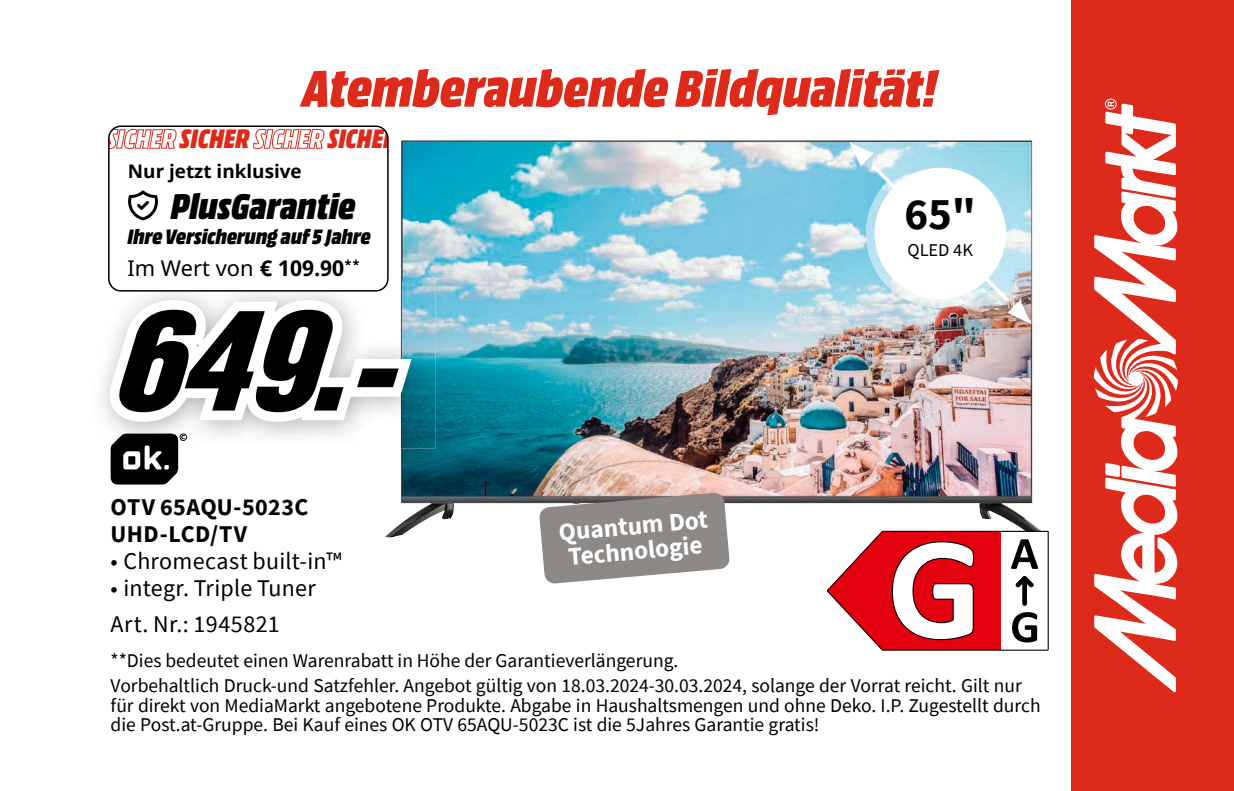
<style>
.page{position:relative;width:1234px;height:791px;background:#fff}
.page>*{position:absolute;margin:0;border:0;box-sizing:border-box;transform-origin:0 0}
.t1{font:120px "p Media Preise";color:#000}
.t2{font:54px "MM Headline Pro";color:#dd2a1b}
.t3{font:700 45px "Source Sans Pro";color:#000}
.t4{font:37.5px "MM Headline Pro";color:#000}
.t5{font:27.9px "MM Headline Pro";color:#dd2a1b}
.t6{font:700 25.2px/25.2px "Source Sans Pro";color:#fff}
.t7{font:24px/35.4px "Source Sans Pro";letter-spacing:.01em;color:#000}
.t8{font:700 24px/27px "Source Sans Pro";letter-spacing:.015em;color:#000}
.t9{font:21.9px "MM Headline Pro";color:#000}
.t10{font:21.9px "Noto Sans";color:#000}
.t11{font:19.5px/19.5px "Source Sans Pro";color:#000}
.t12{font:700 18.6px "Noto Sans";color:#000}
.t13{font:18px "Source Sans Pro";color:#000}
.s1{font-weight:700}
</style>
<div class="page">
<svg style="left:1233px;top:642px;width:1px;height:17px"></svg>
<div style="left:1071px;top:0;width:162px;height:791px;background:#dd2a1b"></div>
<svg style="left:1093px;top:99px;width:84px;height:593px"></svg>
<img style="left:385px;top:140px;width:663px;height:398px">
<img style="left:424px;top:281px;width:11px;height:167px">
<svg style="left:101px;top:255px;width:323px;height:229px"></svg>
<svg style="left:849px;top:142px;width:182px;height:182px"></svg>
<svg style="left:539px;top:492px;width:190px;height:92px;background:#9a9694"></svg>
<svg style="left:826px;top:531px;width:222px;height:120px"></svg>
<div style="left:109px;top:126px;width:279px;height:165px;background:#fff;border-radius:12px"></div>
<svg style="left:111px;top:129px;width:65px;height:20px"></svg>
<svg style="left:253px;top:129px;width:71px;height:20px"></svg>
<div style="left:108px;top:125px;width:280px;height:167px;border:2px solid #000;border-radius:12px"></div>
<svg style="left:128px;top:190px;width:30px;height:30px"></svg>
<h2 class="t2" style="left:303px;top:55px;width:636px">Atemberaubende Bildqualität!</h2>
<h3 class="t5" style="left:180px;top:122px;width:71px">SICHER</h3>
<h3 class="t5" style="left:328px;top:122px;width:71px">SICHER</h3>
<p class="t12" style="left:128px;top:159px;width:175px">Nur jetzt inklusive</p>
<h3 class="t4" style="left:171px;top:184px;width:186px">PlusGarantie</h3>
<p class="t9" style="left:128px;top:223px;width:244px">Ihre Versicherung auf 5 Jahre</p>
<p class="t10" style="left:127px;top:256px;width:234px">Im Wert von <span class="s1">€ 109.90</span><sup>**</sup></p>
<h1 class="t1" style="left:124px;top:299px;width:272px">649.-</h1>
<p class="t8" style="left:111px;top:493px;width:199px">OTV 65AQU-5023C<br>UHD-LCD/TV</p>
<p class="t7" style="left:111px;top:543px;width:233px">• Chromecast built-in™</p>
<p class="t7" style="left:111px;top:570px;width:207px">• integr. Triple Tuner<br>Art. Nr.: 1945821</p>
<p class="t6" style="left:557px;top:519px;width:151px;rotate:-5deg">Quantum Dot<br>Technologie</p>
<p class="t11" style="left:111px;top:650px;width:569px">** Dies bedeutet einen Warenrabatt in Höhe der Garantieverlängerung.</p>
<h3 class="t3" style="left:904px;top:184px;width:73px">65"</h3>
<p class="t13" style="left:907px;top:238px;width:67px">QLED 4K</p>
<p class="t11" style="left:111px;top:676px;width:931px">Vorbehaltlich Druck-und Satzfehler. Angebot gültig von 18.03.2024-30.03.2024, solange der Vorrat reicht. Gilt nur für direkt von MediaMarkt angebotene Produkte. Abgabe in Haushaltsmengen und ohne Deko. I.P. Zugestellt durch die Post.at-Gruppe. Bei Kauf eines OK OTV 65AQU-5023C ist die 5Jahres Garantie gratis!</p>
</div>
